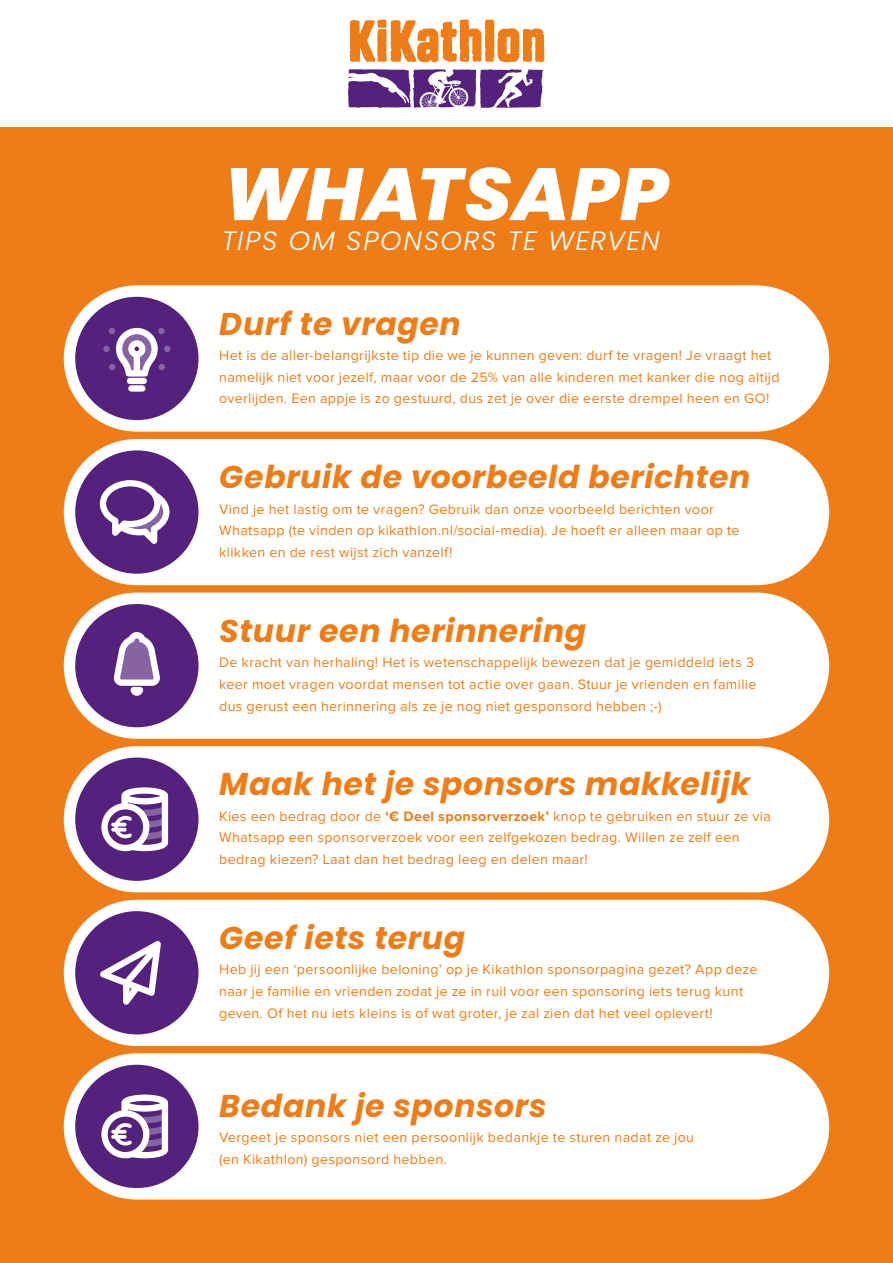
<style>
.page{position:relative;width:893px;height:1263px;background:#fff}
.page>*{position:absolute;margin:0;border:0;box-sizing:border-box;transform-origin:0 0}
.t1{font:italic 800 74.1px "Poppins";letter-spacing:.01em;color:#fff}
.t2{font:italic 700 31.5px "Poppins";letter-spacing:.02em;color:#ee7d18}
.t3{font:italic 300 26.4px "Poppins";letter-spacing:.05em;color:#fff}
.t4{font:14.25px/21.8px "Proxima Nova";letter-spacing:.025em;color:#ee7d18}
.s1{font-weight:700}
</style>
<div class="page">
<div style="left:0;top:128px;width:893px;height:1135px;background:#ee7d18"></div>
<svg style="left:350px;top:19px;width:194px;height:43px"></svg>
<svg style="left:348px;top:69px;width:195px;height:40px"></svg>
<div style="left:64px;top:285px;width:765px;height:147px;background:#fff;border-radius:73px"></div>
<div style="left:75px;top:297px;width:124px;height:123px;background:#54227c;border-radius:50%"></div>
<div style="left:127px;top:378px;width:20px;height:6px;background:#fff;border-radius:3px"></div>
<div style="left:128px;top:385px;width:17px;height:7px;background:#fff;border-radius:3px"></div>
<svg style="left:103px;top:328px;width:67px;height:49px"></svg>
<div style="left:64px;top:439px;width:765px;height:146px;background:#fff;border-radius:73px"></div>
<div style="left:75px;top:450px;width:124px;height:124px;background:#54227c;border-radius:50%"></div>
<svg style="left:100px;top:480px;width:70px;height:64px"></svg>
<div style="left:64px;top:592px;width:765px;height:147px;background:#fff;border-radius:73px"></div>
<div style="left:75px;top:604px;width:124px;height:123px;background:#54227c;border-radius:50%"></div>
<div style="left:64px;top:746px;width:765px;height:146px;background:#fff;border-radius:73px"></div>
<div style="left:75px;top:757px;width:124px;height:124px;background:#54227c;border-radius:50%"></div>
<svg style="left:101px;top:787px;width:67px;height:64px"></svg>
<div style="left:64px;top:900px;width:765px;height:146px;background:#fff;border-radius:73px"></div>
<div style="left:75px;top:911px;width:124px;height:123px;background:#54227c;border-radius:62px"></div>
<div style="left:64px;top:1053px;width:765px;height:146px;background:#fff;border-radius:73px"></div>
<div style="left:75px;top:1065px;width:124px;height:123px;background:#54227c;border-radius:50%"></div>
<svg style="left:101px;top:1094px;width:67px;height:64px"></svg>
<svg style="left:113px;top:632px;width:47px;height:64px"></svg>
<svg style="left:100px;top:941px;width:61px;height:64px"></svg>
<h1 class="t1" style="left:223px;top:151px;width:447px">WHATSAPP</h1>
<h3 class="t3" style="left:222px;top:225px;width:440px">TIPS OM SPONSORS TE WERVEN</h3>
<h2 class="t2" style="left:219px;top:305px;width:243px">Durf te vragen</h2>
<p class="t4" style="left:219px;top:345px;width:562px">Het is de aller-belangrijkste tip die we je kunnen geven: durf te vragen! Je vraagt het namelijk niet voor jezelf, maar voor de 25% van alle kinderen met kanker die nog altijd overlijden. Een appje is zo gestuurd, dus zet je over die eerste drempel heen en GO!</p>
<h2 class="t2" style="left:219px;top:459px;width:533px">Gebruik de voorbeeld berichten</h2>
<p class="t4" style="left:219px;top:498px;width:522px">Vind je het lastig om te vragen? Gebruik dan onze voorbeeld berichten voor<br>Whatsapp (te vinden op kikathlon.nl/social-media). Je hoeft er alleen maar op te klikken en de rest wijst zich vanzelf!</p>
<h2 class="t2" style="left:219px;top:613px;width:368px">Stuur een herinnering</h2>
<p class="t4" style="left:219px;top:652px;width:539px">De kracht van herhaling! Het is wetenschappelijk bewezen dat je gemiddeld iets 3 keer moet vragen voordat mensen tot actie over gaan. Stuur je vrienden en familie dus gerust een herinnering als ze je nog niet gesponsord hebben ;-)</p>
<h2 class="t2" style="left:219px;top:766px;width:532px">Maak het je sponsors makkelijk</h2>
<p class="t4" style="left:219px;top:806px;width:553px">Kies een bedrag door de <span class="s1">‘€ Deel sponsorverzoek’</span> knop te gebruiken en stuur ze via<br>Whatsapp een sponsorverzoek voor een zelfgekozen bedrag. Willen ze zelf een bedrag kiezen? Laat dan het bedrag leeg en delen maar!</p>
<h2 class="t2" style="left:219px;top:920px;width:247px">Geef iets terug</h2>
<p class="t4" style="left:219px;top:959px;width:540px">Heb jij een ‘persoonlijke beloning’ op je Kikathlon sponsorpagina gezet? App deze naar je familie en vrienden zodat je ze in ruil voor een sponsoring iets terug kunt geven. Of het nu iets kleins is of wat groter, je zal zien dat het veel oplevert!</p>
<h2 class="t2" style="left:219px;top:1088px;width:329px">Bedank je sponsors</h2>
<p class="t4" style="left:219px;top:1127px;width:476px">Vergeet je sponsors niet een persoonlijk bedankje te sturen nadat ze jou (en Kikathlon) gesponsord hebben.</p>
</div>
